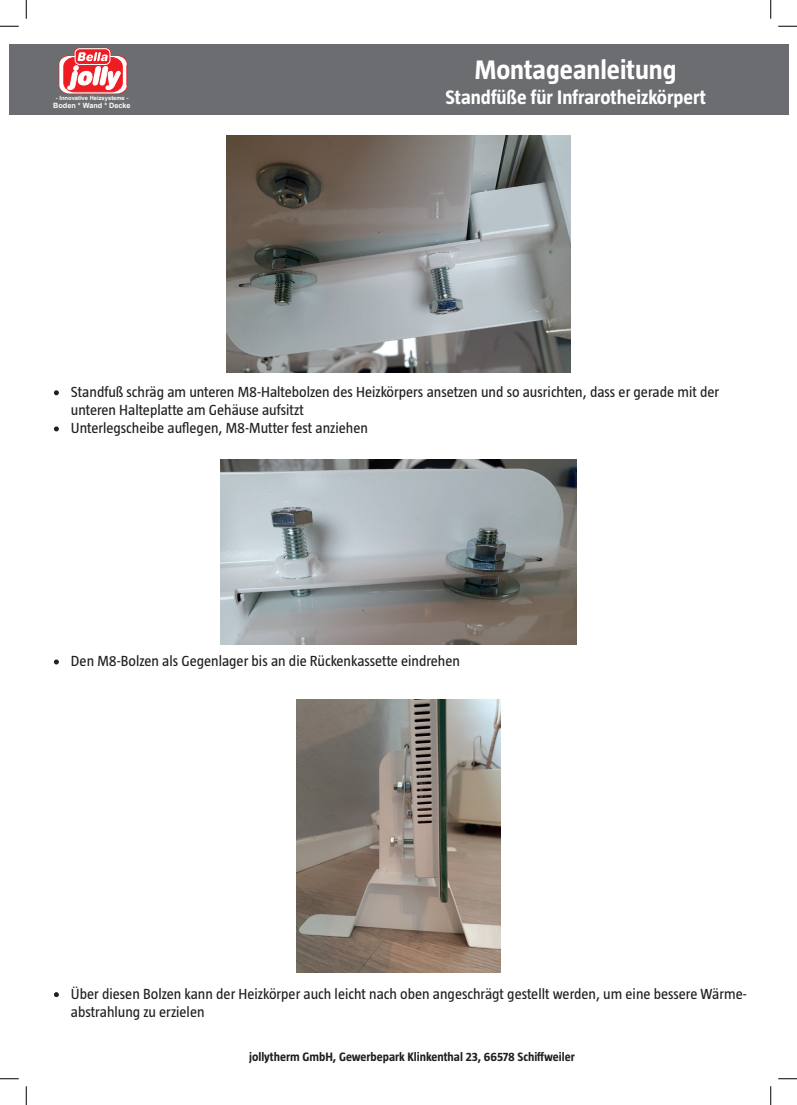
<style>
.page{position:relative;width:797px;height:1105px;background:#fff}
.page>*{position:absolute;margin:0;border:0;box-sizing:border-box;transform-origin:0 0}
.t1{font:700 27.5px "Taz";color:#fff}
.t2{font:700 20px "Taz";color:#fff}
.t3{font:15px/18px "Taz";color:#231f20}
.t4{font:700 12.5px "Taz";color:#231f20}
.t5{font:700 7.25px "Arial";color:#fff}
.t6{font:700 5.75px "Arial";color:#fff}
</style>
<div class="page">
<div style="left:9px;top:44px;width:779px;height:71px;background:#6c6d70"></div>
<svg style="left:59px;top:48px;width:68px;height:46px;background:#e78487"></svg>
<svg style="left:54px;top:390px;width:5px;height:5px"></svg>
<svg style="left:54px;top:426px;width:5px;height:5px"></svg>
<svg style="left:54px;top:992px;width:5px;height:5px"></svg>
<svg style="left:54px;top:659px;width:5px;height:5px"></svg>
<img style="left:226px;top:135px;width:344px;height:238px">
<img style="left:221px;top:459px;width:355px;height:186px">
<img style="left:296px;top:699px;width:205px;height:273px">
<svg style="left:0;top:25px;width:19px;height:2px"></svg>
<svg style="left:778px;top:25px;width:19px;height:2px"></svg>
<svg style="left:0;top:1078px;width:19px;height:1px"></svg>
<svg style="left:778px;top:1078px;width:19px;height:1px"></svg>
<svg style="left:25px;top:0;width:2px;height:19px"></svg>
<svg style="left:25px;top:1086px;width:2px;height:19px"></svg>
<svg style="left:770px;top:0;width:1px;height:19px"></svg>
<svg style="left:770px;top:1086px;width:1px;height:19px"></svg>
<p class="t6" style="left:56px;top:94px;width:74px">- Innovative Heizsysteme -</p>
<p class="t5" style="left:53px;top:100px;width:79px">Boden * Wand * Decke</p>
<h1 class="t1" style="left:475px;top:55px;width:203px">Montageanleitung</h1>
<h2 class="t2" style="left:445px;top:86px;width:262px">Standfüße für Infrarotheizkörpert</h2>
<p class="t3" style="left:71px;top:382px;width:649px">Standfuß schräg am unteren M8-Haltebolzen des Heizkörpers ansetzen und so ausrichten, dass er gerade mit der unteren Halteplatte am Gehäuse aufsitzt<br>Unterlegscheibe auflegen, M8-Mutter fest anziehen</p>
<p class="t3" style="left:71px;top:652px;width:390px">Den M8-Bolzen als Gegenlager bis an die Rückenkassette eindrehen</p>
<p class="t3" style="left:71px;top:984px;width:677px">Über diesen Bolzen kann der Heizkörper auch leicht nach oben angeschrägt gestellt werden, um eine bessere Wärme&shy;abstrahlung zu erzielen</p>
<p class="t4" style="left:249px;top:1050px;width:327px">jollytherm GmbH, Gewerbepark Klinkenthal 23, 66578 Schiffweiler</p>
</div>
